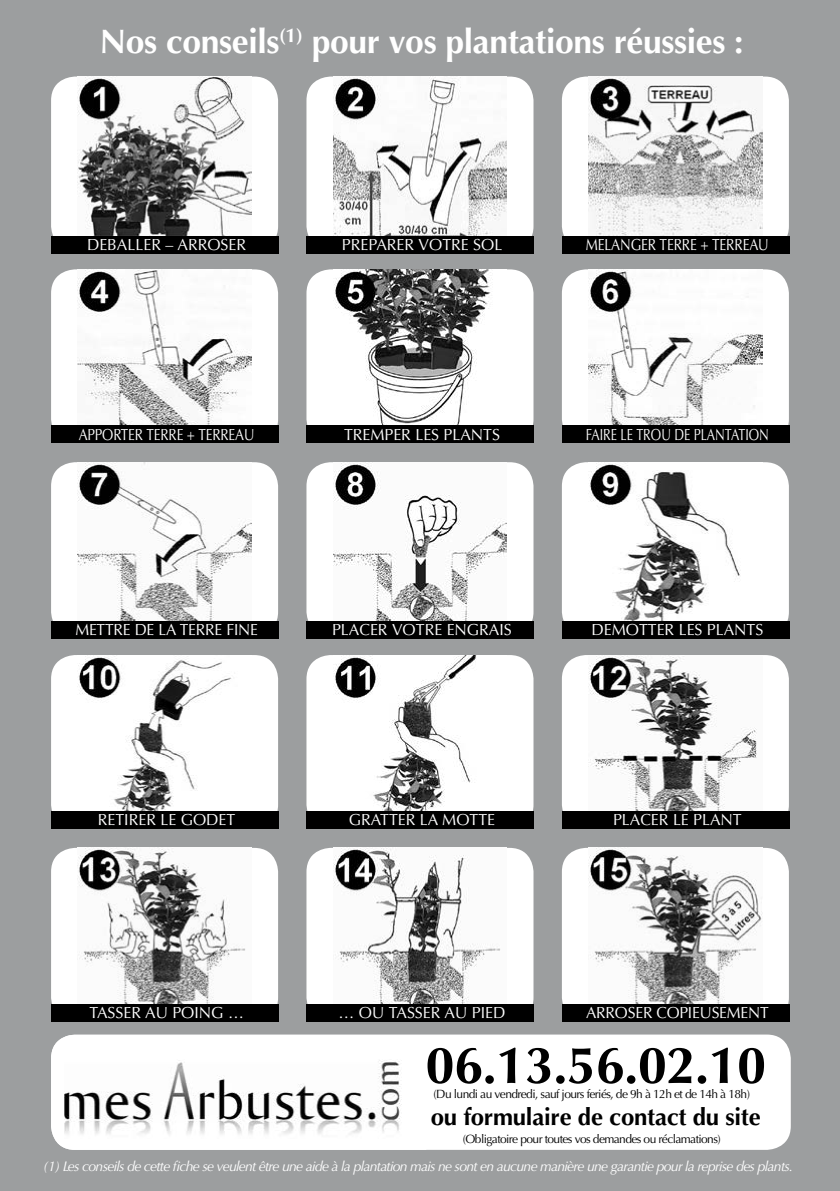
<style>
.page{position:relative;width:840px;height:1191px;background:#fff}
.page>*{position:absolute;margin:0;border:0;box-sizing:border-box;transform-origin:0 0}
.t1{font:700 52px "Optima";letter-spacing:-.01em;color:#000}
.t2{font:700 34px "Optima";letter-spacing:-.01em;color:#fff}
.t3{font:700 24px "Optima";letter-spacing:-.01em;color:#000}
.t4{font:16px "Optima";color:#fff}
.t5{font:16px "Optima";color:#fff;scale:.78 1}
.t6{font:16px "Optima";color:#fff;scale:.85 1}
.t7{font:16px "Optima";color:#fff;scale:.84 1}
.t8{font:italic 14px "Optima";letter-spacing:-.05em;color:#fff}
.t9{font:12px "Optima";letter-spacing:-.05em;color:#000}
</style>
<div class="page">
<div style="left:0;top:0;width:839px;height:1191px;background:#9c9e9f"></div>
<div style="left:51px;top:77px;width:227px;height:173px;background:#fff;border-radius:24px"></div>
<img style="left:78px;top:77px;width:173px;height:159px">
<div style="left:306px;top:77px;width:227px;height:173px;background:#fff;border-radius:24px"></div>
<img style="left:333px;top:77px;width:173px;height:159px">
<div style="left:561px;top:77px;width:227px;height:173px;background:#fff;border-radius:24px"></div>
<img style="left:588px;top:77px;width:173px;height:159px">
<div style="left:51px;top:269px;width:227px;height:174px;background:#fff;border-radius:24px"></div>
<img style="left:78px;top:269px;width:173px;height:157px">
<div style="left:306px;top:269px;width:227px;height:174px;background:#fff;border-radius:24px"></div>
<img style="left:333px;top:269px;width:173px;height:157px">
<div style="left:561px;top:269px;width:227px;height:174px;background:#fff;border-radius:24px"></div>
<img style="left:588px;top:269px;width:173px;height:157px">
<div style="left:51px;top:462px;width:227px;height:173px;background:#fff;border-radius:24px"></div>
<img style="left:78px;top:462px;width:173px;height:160px">
<div style="left:306px;top:462px;width:227px;height:173px;background:#fff;border-radius:24px"></div>
<img style="left:333px;top:462px;width:173px;height:160px">
<div style="left:561px;top:462px;width:227px;height:173px;background:#fff;border-radius:24px"></div>
<img style="left:588px;top:463px;width:173px;height:159px">
<div style="left:51px;top:655px;width:227px;height:173px;background:#fff;border-radius:24px"></div>
<img style="left:78px;top:656px;width:154px;height:155px">
<div style="left:306px;top:655px;width:227px;height:173px;background:#fff;border-radius:24px"></div>
<img style="left:334px;top:655px;width:143px;height:156px">
<div style="left:561px;top:655px;width:227px;height:173px;background:#fff;border-radius:24px"></div>
<img style="left:588px;top:655px;width:169px;height:156px">
<div style="left:51px;top:848px;width:227px;height:173px;background:#fff;border-radius:24px"></div>
<img style="left:78px;top:848px;width:168px;height:156px">
<div style="left:306px;top:848px;width:227px;height:173px;background:#fff;border-radius:24px"></div>
<img style="left:333px;top:848px;width:167px;height:156px">
<div style="left:561px;top:848px;width:227px;height:173px;background:#fff;border-radius:24px"></div>
<img style="left:588px;top:848px;width:173px;height:156px">
<div style="left:51px;top:1034px;width:739px;height:115px;background:#fff;border-radius:24px"></div>
<img style="left:51px;top:1035px;width:351px;height:114px">
<div style="left:51px;top:236px;width:227px;height:17px;background:#000"></div>
<div style="left:306px;top:236px;width:227px;height:17px;background:#000"></div>
<div style="left:561px;top:236px;width:228px;height:17px;background:#000"></div>
<div style="left:51px;top:426px;width:227px;height:17px;background:#000"></div>
<div style="left:306px;top:426px;width:227px;height:17px;background:#000"></div>
<div style="left:561px;top:426px;width:228px;height:17px;background:#000"></div>
<div style="left:51px;top:622px;width:227px;height:17px;background:#000"></div>
<div style="left:306px;top:622px;width:227px;height:17px;background:#000"></div>
<div style="left:561px;top:622px;width:228px;height:17px;background:#000"></div>
<div style="left:51px;top:811px;width:227px;height:17px;background:#000"></div>
<div style="left:306px;top:811px;width:227px;height:17px;background:#000"></div>
<div style="left:561px;top:811px;width:228px;height:17px;background:#000"></div>
<div style="left:51px;top:1004px;width:227px;height:17px;background:#000"></div>
<div style="left:306px;top:1004px;width:227px;height:17px;background:#000"></div>
<div style="left:561px;top:1004px;width:228px;height:17px;background:#000"></div>
<h2 class="t2" style="left:100px;top:22px;width:645px">Nos conseils<sup>(1)</sup> pour vos plantations réussies :</h2>
<p class="t4" style="left:87px;top:235px;width:161px">DEBALLER – ARROSER</p>
<p class="t4" style="left:342px;top:235px;width:162px">PREPARER VOTRE SOL</p>
<p class="t6" style="left:585px;top:235px;width:216px">MELANGER TERRE + TERREAU</p>
<p class="t7" style="left:79px;top:425px;width:211px">APPORTER TERRE + TERREAU</p>
<p class="t4" style="left:344px;top:425px;width:157px">TREMPER LES PLANTS</p>
<p class="t5" style="left:585px;top:425px;width:236px">FAIRE LE TROU DE PLANTATION</p>
<p class="t4" style="left:75px;top:621px;width:184px">METTRE DE LA TERRE FINE</p>
<p class="t4" style="left:332px;top:621px;width:181px">PLACER VOTRE ENGRAIS</p>
<p class="t4" style="left:591px;top:621px;width:173px">DEMOTTER LES PLANTS</p>
<p class="t4" style="left:98px;top:810px;width:139px">RETIRER LE GODET</p>
<p class="t4" style="left:348px;top:810px;width:148px">GRATTER LA MOTTE</p>
<p class="t4" style="left:612px;top:810px;width:130px">PLACER LE PLANT</p>
<p class="t4" style="left:89px;top:1003px;width:156px">TASSER AU POING …</p>
<p class="t4" style="left:338px;top:1003px;width:168px">… OU TASSER AU PIED</p>
<p class="t4" style="left:585px;top:1003px;width:184px">ARROSER COPIEUSEMENT</p>
<h1 class="t1" style="left:425px;top:1035px;width:342px">06.13.56.02.10</h1>
<h3 class="t3" style="left:430px;top:1103px;width:331px">ou formulaire de contact du site</h3>
<p class="t9" style="left:433px;top:1087px;width:318px">(Du lundi au vendredi, sauf jours feriés, de 9h à 12h et de 14h à 18h)</p>
<p class="t9" style="left:462px;top:1132px;width:259px">(Obligatoire pour toutes vos demandes ou réclamations)</p>
<p class="t8" style="left:43px;top:1158px;width:751px">(1) Les conseils de cette fiche se veulent être une aide à la plantation mais ne sont en aucune manière une garantie pour la reprise des plants.</p>
</div>
